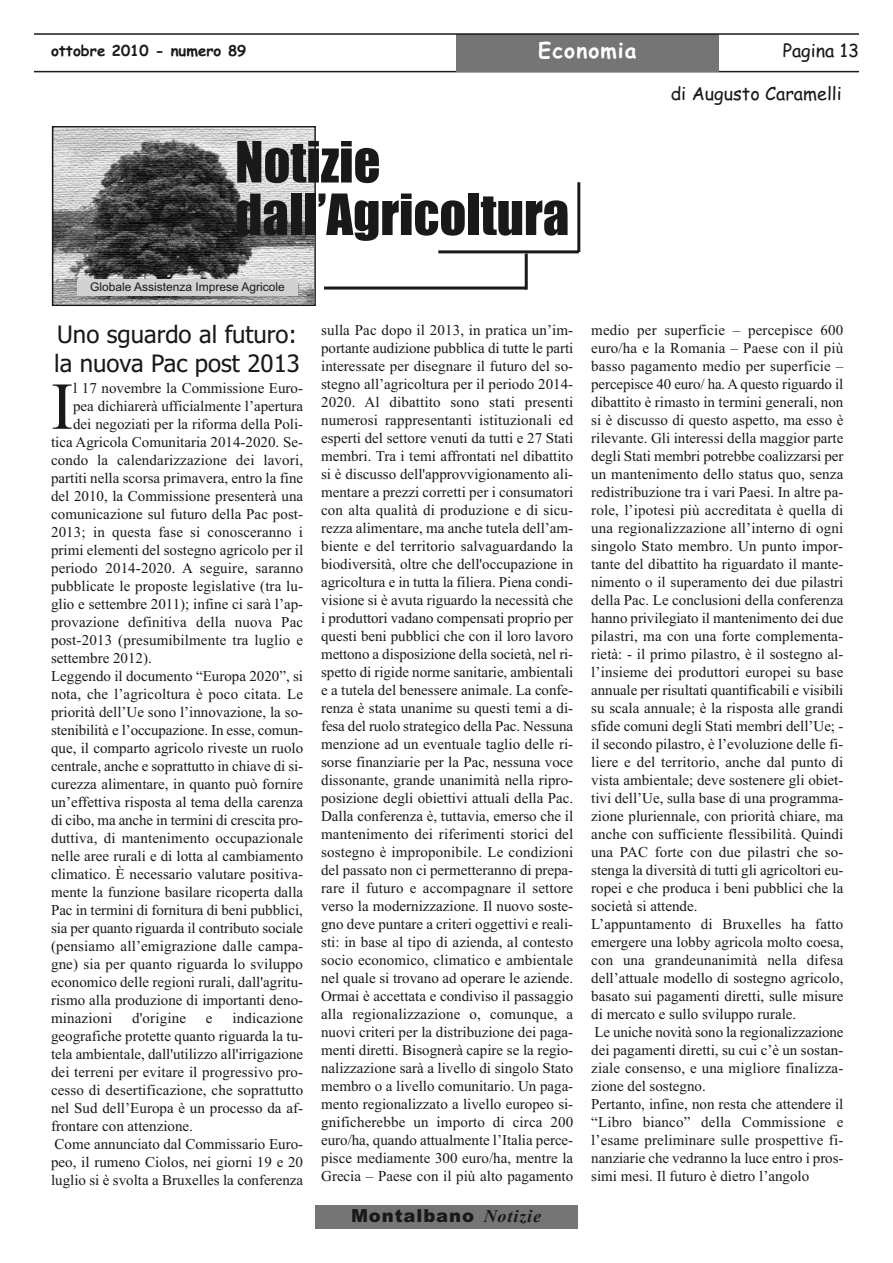
<style>
.page{position:relative;width:893px;height:1263px;background:#fff}
.page>*{position:absolute;margin:0;border:0;box-sizing:border-box;transform-origin:0 0}
.t1{font:66.9px "Times New Roman";color:#191919}
.t2{font:52.5px/52.5px "Impact";color:#191919}
.t3{font:24px/28.8px "Tahoma";color:#191919}
.t4{font:700 21px "Comic Sans MS";letter-spacing:.05em;color:#fff}
.t5{font:18px "Comic Sans MS";color:#191919}
.t6{font:900 18px "Arial";letter-spacing:.05em;color:#191919}
.t7{font:15px/18px "Times New Roman";color:#191919}
.t8{font:700 15px "Comic Sans MS";color:#191919}
.t9{font:12px "Arial";color:#191919}
.s1{font-family:"Times New Roman";font-weight:700;font-style:italic}
</style>
<div class="page">
<hr style="left:34px;top:71px;width:825px;height:1px;background:#191919">
<div style="left:456px;top:34px;width:262px;height:38px;background:#757575"></div>
<hr style="left:34px;top:33px;width:825px;height:2px;background:#191919">
<div style="left:315px;top:1206px;width:262px;height:23px;background:#757575"></div>
<img style="left:55px;top:129px;width:258px;height:174px">
<div style="left:52px;top:126px;width:264px;height:180px;border:2px solid #191919"></div>
<div style="left:77px;top:279px;width:221px;height:17px;background:#d1d1d1"></div>
<svg style="left:324px;top:286px;width:203px;height:4px"></svg>
<hr style="left:525px;top:253px;width:3px;height:36px;background:#191919">
<hr style="left:438px;top:250px;width:141px;height:3px;background:#191919">
<hr style="left:577px;top:182px;width:3px;height:70px;background:#191919">
<p class="t8" style="left:51px;top:42px;width:197px">ottobre 2010 - numero 89</p>
<h3 class="t4" style="left:538px;top:39px;width:100px">Economia</h3>
<p class="t5" style="left:783px;top:40px;width:78px">Pagina 13</p>
<p class="t5" style="left:671px;top:84px;width:173px">di Augusto Caramelli</p>
<h2 class="t2" style="left:235px;top:138px;width:336px">Notizie dall’Agricoltura</h2>
<p class="t9" style="left:90px;top:279px;width:196px">Globale Assistenza Imprese Agricole</p>
<h3 class="t3" style="left:54px;top:320px;width:247px">Uno sguardo al futuro: la nuova Pac post 2013</h3>
<h1 class="t1" style="left:51px;top:367px;width:24px">I</h1>
<p class="t7" style="left:73px;top:379px;width:231px">l 17 novembre la Commissione Euro-</p>
<p class="t7" style="left:73px;top:397px;width:231px">pea dichiarerà ufficialmente l’apertura</p>
<p class="t7" style="left:73px;top:415px;width:232px">dei negoziati per la riforma della Poli-</p>
<p class="t7" style="left:51px;top:433px;width:254px">tica Agricola Comunitaria 2014-2020. Se-</p>
<p class="t7" style="left:51px;top:451px;width:254px">condo la calendarizzazione dei lavori,</p>
<p class="t7" style="left:51px;top:469px;width:254px">partiti nella scorsa primavera, entro la fine</p>
<p class="t7" style="left:51px;top:487px;width:254px">del 2010, la Commissione presenterà una</p>
<p class="t7" style="left:51px;top:505px;width:254px">comunicazione sul futuro della Pac post-</p>
<p class="t7" style="left:51px;top:523px;width:254px">2013; in questa fase si conosceranno i</p>
<p class="t7" style="left:51px;top:541px;width:254px">primi elementi del sostegno agricolo per il</p>
<p class="t7" style="left:51px;top:559px;width:254px">periodo 2014-2020. A seguire, saranno</p>
<p class="t7" style="left:51px;top:577px;width:254px">pubblicate le proposte legislative (tra lu-</p>
<p class="t7" style="left:51px;top:595px;width:254px">glio e settembre 2011); infine ci sarà l’ap-</p>
<p class="t7" style="left:51px;top:613px;width:254px">provazione definitiva della nuova Pac</p>
<p class="t7" style="left:51px;top:631px;width:254px">post-2013 (presumibilmente tra luglio e</p>
<p class="t7" style="left:51px;top:649px;width:102px">settembre 2012).</p>
<p class="t7" style="left:51px;top:667px;width:254px">Leggendo il documento “Europa 2020”, si</p>
<p class="t7" style="left:51px;top:685px;width:254px">nota, che l’agricoltura è poco citata. Le</p>
<p class="t7" style="left:51px;top:703px;width:254px">priorità dell’Ue sono l’innovazione, la so-</p>
<p class="t7" style="left:51px;top:721px;width:254px">stenibilità e l’occupazione. In esse, comun-</p>
<p class="t7" style="left:51px;top:739px;width:254px">que, il comparto agricolo riveste un ruolo</p>
<p class="t7" style="left:51px;top:757px;width:254px">centrale, anche e soprattutto in chiave di si-</p>
<p class="t7" style="left:51px;top:775px;width:254px">curezza alimentare, in quanto può fornire</p>
<p class="t7" style="left:51px;top:793px;width:254px">un’effettiva risposta al tema della carenza</p>
<p class="t7" style="left:51px;top:811px;width:254px">di cibo, ma anche in termini di crescita pro-</p>
<p class="t7" style="left:51px;top:829px;width:254px">duttiva, di mantenimento occupazionale</p>
<p class="t7" style="left:51px;top:847px;width:254px">nelle aree rurali e di lotta al cambiamento</p>
<p class="t7" style="left:51px;top:865px;width:254px">climatico. È necessario valutare positiva-</p>
<p class="t7" style="left:51px;top:883px;width:254px">mente la funzione basilare ricoperta dalla</p>
<p class="t7" style="left:51px;top:901px;width:253px">Pac in termini di fornitura di beni pubblici,</p>
<p class="t7" style="left:51px;top:919px;width:254px">sia per quanto riguarda il contributo sociale</p>
<p class="t7" style="left:51px;top:937px;width:254px">(pensiamo all’emigrazione dalle campa-</p>
<p class="t7" style="left:51px;top:955px;width:254px">gne) sia per quanto riguarda lo sviluppo</p>
<p class="t7" style="left:51px;top:973px;width:254px">economico delle regioni rurali, dall'agritu-</p>
<p class="t7" style="left:51px;top:991px;width:254px">rismo alla produzione di importanti deno-</p>
<p class="t7" style="left:51px;top:1009px;width:63px">minazioni</p>
<p class="t7" style="left:132px;top:1009px;width:55px">d'origine</p>
<p class="t7" style="left:206px;top:1009px;width:8px">e</p>
<p class="t7" style="left:51px;top:1009px;width:254px;text-indent:182px">indicazione geografiche protette quanto riguarda la tu&shy;tela ambientale, dall'utilizzo all'irrigazione dei terreni per evitare il progressivo pro&shy;cesso di desertificazione, che soprattutto nel Sud dell’Europa è un processo da af&shy;frontare con attenzione.<br>Come annunciato dal Commissario Euro&shy;peo, il rumeno Ciolos, nei giorni 19 e 20 luglio si è svolta a Bruxelles la conferenza</p>
<p class="t7" style="left:321px;top:321px;width:254px;text-align:justify">sulla Pac dopo il 2013, in pratica un’im&shy;portante audizione pubblica di tutte le parti interessate per disegnare il futuro del so&shy;stegno all’agricoltura per il periodo 2014- 2020. Al dibattito sono stati presenti numerosi rappresentanti istituzionali ed esperti del settore venuti da tutti e 27 Stati membri. Tra i temi affrontati nel dibattito si è discusso dell'approvvigionamento ali&shy;mentare a prezzi corretti per i consumatori con alta qualità di produzione e di sicu&shy;rezza alimentare, ma anche tutela dell’am&shy;biente e del territorio salvaguardando la biodiversità, oltre che dell'occupazione in agricoltura e in tutta la filiera. Piena condi&shy;visione si è avuta riguardo la necessità che i produttori vadano compensati proprio per questi beni pubblici che con il loro lavoro mettono a disposizione della società, nel ri&shy;spetto di rigide norme sanitarie, ambientali e a tutela del benessere animale. La confe&shy;renza è stata unanime su questi temi a di&shy;fesa del ruolo strategico della Pac. Nessuna menzione ad un eventuale taglio delle ri&shy;sorse finanziarie per la Pac, nessuna voce dissonante, grande unanimità nella ripro&shy;posizione degli obiettivi attuali della Pac.<br>Dalla conferenza è, tuttavia, emerso che il mantenimento dei riferimenti storici del sostegno è improponibile. Le condizioni del passato non ci permetteranno di prepa&shy;rare il futuro e accompagnare il settore verso la modernizzazione. Il nuovo soste&shy;gno deve puntare a criteri oggettivi e reali&shy;sti: in base al tipo di azienda, al contesto socio economico, climatico e ambientale nel quale si trovano ad operare le aziende.<br>Ormai è accettata e condiviso il passaggio alla regionalizzazione o, comunque, a nuovi criteri per la distribuzione dei paga&shy;menti diretti. Bisognerà capire se la regio&shy;nalizzazione sarà a livello di singolo Stato membro o a livello comunitario. Un paga&shy;mento regionalizzato a livello europeo si&shy;gnificherebbe un importo di circa 200 euro/ha, quando attualmente l’Italia perce&shy;pisce mediamente 300 euro/ha, mentre la Grecia – Paese con il più alto pagamento</p>
<p class="t7" style="left:591px;top:321px;width:254px">medio per superficie – percepisce 600 euro/ha e la Romania – Paese con il più basso pagamento medio per superficie – percepisce 40 euro/ ha. A questo riguardo il dibattito è rimasto in termini generali, non si è discusso di questo aspetto, ma esso è rilevante. Gli interessi della maggior parte degli Stati membri potrebbe coalizzarsi per un mantenimento dello status quo, senza redistribuzione tra i vari Paesi. In altre pa&shy;role, l’ipotesi più accreditata è quella di una regionalizzazione all’interno di ogni singolo Stato membro. Un punto impor&shy;tante del dibattito ha riguardato il mante&shy;nimento o il superamento dei due pilastri della Pac. Le conclusioni della conferenza hanno privilegiato il mantenimento dei due pilastri, ma con una forte complementa&shy;rietà: - il primo pilastro, è il sostegno al&shy;l’insieme dei produttori europei su base annuale per risultati quantificabili e visibili su scala annuale; è la risposta alle grandi sfide comuni degli Stati membri dell’Ue; - il secondo pilastro, è l’evoluzione delle fi&shy;liere e del territorio, anche dal punto di vista ambientale; deve sostenere gli obiet&shy;tivi dell’Ue, sulla base di una programma&shy;zione pluriennale, con priorità chiare, ma anche con sufficiente flessibilità. Quindi una PAC forte con due pilastri che so&shy;stenga la diversità di tutti gli agricoltori eu&shy;ropei e che produca i beni pubblici che la società si attende.<br>L’appuntamento di Bruxelles ha fatto emergere una lobby agricola molto coesa, con una grandeunanimità nella difesa dell’attuale modello di sostegno agricolo, basato sui pagamenti diretti, sulle misure di mercato e sullo sviluppo rurale.<br>Le uniche novità sono la regionalizzazione dei pagamenti diretti, su cui c’è un sostan&shy;ziale consenso, e una migliore finalizza&shy;zione del sostegno.<br>Pertanto, infine, non resta che attendere il “Libro bianco” della Commissione e l’esame preliminare sulle prospettive fi&shy;nanziarie che vedranno la luce entro i pros&shy;simi mesi. Il futuro è dietro l’angolo</p>
<p class="t6" style="left:351px;top:1205px;width:192px">Montalbano <span class="s1">Notizie</span></p>
</div>
